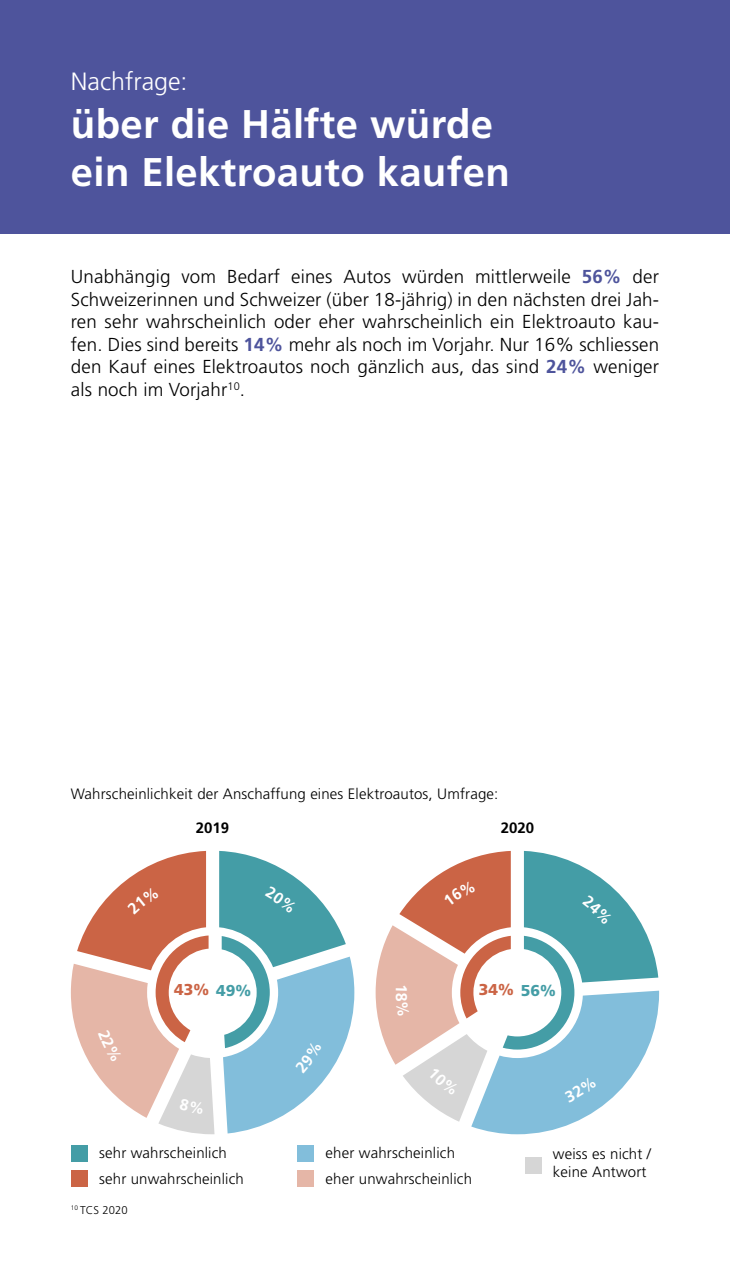
<style>
.page{position:relative;width:730px;height:1276px;background:#fff}
.page>*{position:absolute;margin:0;border:0;box-sizing:border-box;transform-origin:0 0}
.t1{font:700 40px/48px "Frutiger LT Pro";letter-spacing:.01em;color:#fff}
.t2{font:300 25px "Frutiger LT Pro";color:#fff}
.t3{font:300 18.75px/22.5px "Frutiger LT Pro";letter-spacing:.01em;color:#000;text-align:justify}
.t4{font:900 15.75px "Frutiger LT Pro";color:#cb6445}
.t5{font:300 15px/18px "Frutiger LT Pro";letter-spacing:.01em;color:#000}
.t6{font:700 15px "Frutiger LT Pro";color:#000}
.t7{font:300 11.25px "Frutiger LT Pro";letter-spacing:.01em;color:#000}
.s1{font-weight:700;color:#4e549c}
.s2{color:#449da6}
</style>
<div class="page">
<div style="left:0;top:0;width:730px;height:234px;background:#4e549c"></div>
<div style="left:525px;top:1157px;width:16px;height:17px;background:#d6d6d6"></div>
<div style="left:297px;top:1170px;width:17px;height:17px;background:#e5b6a7"></div>
<div style="left:71px;top:1144px;width:17px;height:17px;background:#449da6"></div>
<div style="left:71px;top:1170px;width:17px;height:17px;background:#cb6445"></div>
<div style="left:297px;top:1144px;width:17px;height:17px;background:#82bedb"></div>
<svg style="left:71px;top:851px;width:283px;height:283px"></svg>
<svg style="left:376px;top:851px;width:283px;height:283px"></svg>
<h2 class="t2" style="left:71px;top:66px;width:118px">Nachfrage:</h2>
<h1 class="t1" style="left:71px;top:100px;width:440px">über die Hälfte würde ein Elektroauto kaufen</h1>
<p class="t3" style="left:71px;top:266px;width:590px">Unabhängig vom Bedarf eines Autos würden mittlerweile <span class="s1">56%</span> der Schweizerinnen und Schweizer (über 18-jährig) in den nächsten drei Jah&shy;ren sehr wahrscheinlich oder eher wahrscheinlich ein Elektroauto kau&shy;fen. Dies sind bereits <span class="s1">14%</span> mehr als noch im Vorjahr. Nur 16% schliessen den Kauf eines Elektroautos noch gänzlich aus, das sind <span class="s1">24%</span> weniger als noch im Vorjahr<sup>10</sup>.</p>
<p class="t5" style="left:71px;top:785px;width:429px">Wahrscheinlichkeit der Anschaffung eines Elektroautos, Umfrage:</p>
<p class="t6" style="left:196px;top:819px;width:35px">2019</p>
<p class="t6" style="left:501px;top:819px;width:35px">2020</p>
<p class="t4" style="left:174px;top:980px;width:79px">43% <span class="s2">49%</span></p>
<p class="t4" style="left:479px;top:980px;width:78px">34% <span class="s2">56%</span></p>
<p class="t5" style="left:99px;top:1140px;width:146px;line-height:25.8px">sehr wahrscheinlich sehr unwahrscheinlich</p>
<p class="t5" style="left:326px;top:1143px;width:131px">eher wahrscheinlich</p>
<p class="t5" style="left:326px;top:1169px;width:148px">eher unwahrscheinlich</p>
<p class="t7" style="left:71px;top:1203px;width:59px"><sup>10</sup> TCS 2020</p>
<p class="t5" style="left:553px;top:1145px;width:100px">weiss es nicht / keine Antwort</p>
</div>
